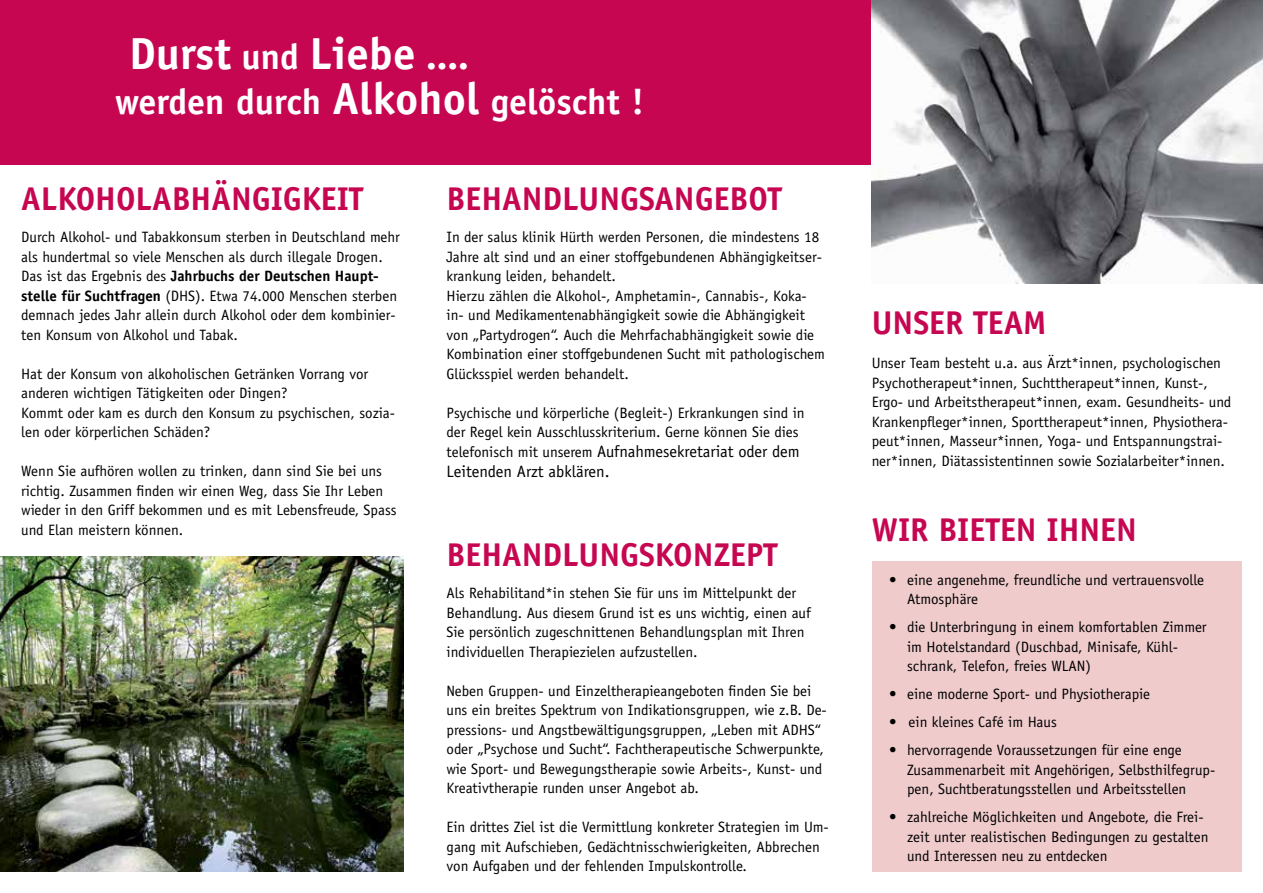
<style>
.page{position:relative;width:1263px;height:893px;background:#fff}
.page>*{position:absolute;margin:0;border:0;box-sizing:border-box;transform-origin:0 0}
.t1{font:700 45px "Officina Sans Std";color:#fff}
.t2{font:700 36px "Officina Sans Std";color:#fff}
.t3{font:700 33px "Officina Sans Std";color:#c60651}
.t4{font:16.5px/19.8px "Officina Sans Std";color:#000}
.t5{font:15px/19.5px "Officina Sans Std";color:#000}
.s1{font-size:36px}
.s2{font-size:45px}
.s3{font-weight:700}
.s4{font-size:15px}
</style>
<div class="page">
<div style="left:0;top:0;width:1263px;height:165px;background:#c60651"></div>
<div style="left:872px;top:561px;width:370px;height:311px;background:#f0cbcc"></div>
<img style="left:0;top:556px;width:404px;height:316px">
<img style="left:872px;top:0;width:391px;height:283px">
<h1 class="t1" style="left:129px;top:25px;width:341px">Durst <span class="s1">und</span> Liebe <span class="s1">....</span></h1>
<h2 class="t2" style="left:115px;top:79px;width:530px">werden durch <span class="s2">Alkohol</span> gelöscht !</h2>
<h3 class="t3" style="left:21px;top:178px;width:344px">Alkoholabhängigkeit</h3>
<p class="t5" style="left:21px;top:227px;width:380px">Durch Alkohol- und Tabakkonsum sterben in Deutschland mehr als hundertmal so viele Menschen als durch illegale Drogen.<br>Das ist das Ergebnis des <span class="s3">Jahrbuchs der Deutschen Haupt&shy;stelle für Suchtfragen</span> (DHS). Etwa 74.000 Menschen sterben demnach jedes Jahr allein durch Alkohol oder dem kombinier&shy;ten Konsum von Alkohol und Tabak.</p>
<p class="t5" style="left:21px;top:364px;width:375px">Hat der Konsum von alkoholischen Getränken Vorrang vor anderen wichtigen Tätigkeiten oder Dingen?<br>Kommt oder kam es durch den Konsum zu psychischen, sozia&shy;len oder körperlichen Schäden?</p>
<p class="t5" style="left:21px;top:461px;width:377px">Wenn Sie aufhören wollen zu trinken, dann sind Sie bei uns richtig. Zusammen finden wir einen Weg, dass Sie Ihr Leben wieder in den Griff bekommen und es mit Lebensfreude, Spass und Elan meistern können.</p>
<h3 class="t3" style="left:446px;top:178px;width:337px">behandlungsangebot</h3>
<p class="t5" style="left:446px;top:227px;width:380px">In der salus klinik H ürth werden Personen, die mindestens 18<br>Jahre alt sind und an einer stoffgebundenen Abhängigkeitser&shy;krankung leiden, behandelt.<br>Hierzu zählen die Alkohol-, Amphetamin-, Cannabis-, Koka&shy;in- und Medikamentenabhängigkeit sowie die Abhängigkeit von „Partydrogen“. Auch die Mehrfachabhängigkeit sowie die Kombination einer stoffgebundenen Sucht mit pathologischem Glücksspiel werden behandelt.</p>
<p class="t5" style="left:446px;top:403px;width:360px">Psychische und körperliche (Begleit-) Erkrankungen sind in der Regel kein Ausschlusskriterium. Gerne können Sie dies</p>
<p class="t4" style="left:446px;top:442px;width:355px"><span class="s4">telefonisch mit unserem</span> Aufnahmesekretariat oder dem<br>Leitenden Arzt abklären.</p>
<h3 class="t3" style="left:446px;top:534px;width:333px">behandlungskonzept</h3>
<p class="t5" style="left:446px;top:583px;width:366px">Als Rehabilitand*in stehen Sie für uns im Mittelpunkt der Behandlung. Aus diesem Grund ist es uns wichtig, einen auf Sie persönlich zugeschnittenen Behandlungsplan mit Ihren individuellen Therapiezielen aufzustellen.</p>
<p class="t5" style="left:446px;top:681px;width:382px">Neben Gruppen- und Einzeltherapieangeboten finden Sie bei uns ein breites Spektrum von Indikationsgruppen, wie z.B. De&shy;pressions- und Angstbewältigungsgruppen, „Leben mit ADHS“ oder „Psychose und Sucht“. Fachtherapeutische Schwerpunkte, wie Sport- und Bewegungstherapie sowie Arbeits-, Kunst- und Kreativtherapie runden unser Angebot ab.</p>
<p class="t5" style="left:446px;top:817px;width:384px">Ein drittes Ziel ist die Vermittlung konkreter Strategien im Um&shy;gang mit Aufschieben, Gedächtnisschwierigkeiten, Abbrechen von Aufgaben und der fehlenden Impulskontrolle.</p>
<h3 class="t3" style="left:872px;top:302px;width:176px">unser team</h3>
<p class="t5" style="left:872px;top:353px;width:361px">Unser Team besteht u.a. aus Ärzt*innen, psychologischen Psychotherapeut*innen, Suchttherapeut*innen, Kunst-, Ergo- und Arbeitstherapeut*innen, exam. Gesundheits- und Krankenpfleger*innen, Sporttherapeut*innen, Physiothera&shy;peut*innen, Masseur*innen, Yoga- und Entspannungstrai&shy;ner*innen, Diätassistentinnen sowie Sozialarbeiter*innen.</p>
<h3 class="t3" style="left:872px;top:509px;width:267px">Wir bieten Ih nen</h3>
<p class="t5" style="left:907px;top:570px;width:299px;text-indent:-18px">• eine angenehme, freundliche und vertrauensvolle<br>Atmosphäre</p>
<p class="t5" style="left:907px;top:617px;width:301px;text-indent:-18px">• die Unterbringung in einem komfortablen Zimmer im H otelstandard (Duschbad, Minisafe, Kühl&shy;schrank, Telefon, freies WLAN )</p>
<p class="t5" style="left:889px;top:684px;width:262px">• eine moderne Sport- und Physiotherapie</p>
<p class="t5" style="left:889px;top:712px;width:169px">• ein kleines Café im Haus</p>
<p class="t5" style="left:907px;top:740px;width:310px;text-indent:-18px">• hervorragende Voraussetzungen für eine enge<br>Zusammenarbeit mit Angehörigen, Selbsthilfegrup&shy;pen, Suchtberatungsstellen und Arbeitsstellen</p>
<p class="t5" style="left:907px;top:807px;width:303px;text-indent:-18px">• zahlreiche Möglichkeiten und Angebote, die Frei&shy;zeit unter realistischen Bedingungen zu gestalten und Interessen neu zu entdecken</p>
</div>
